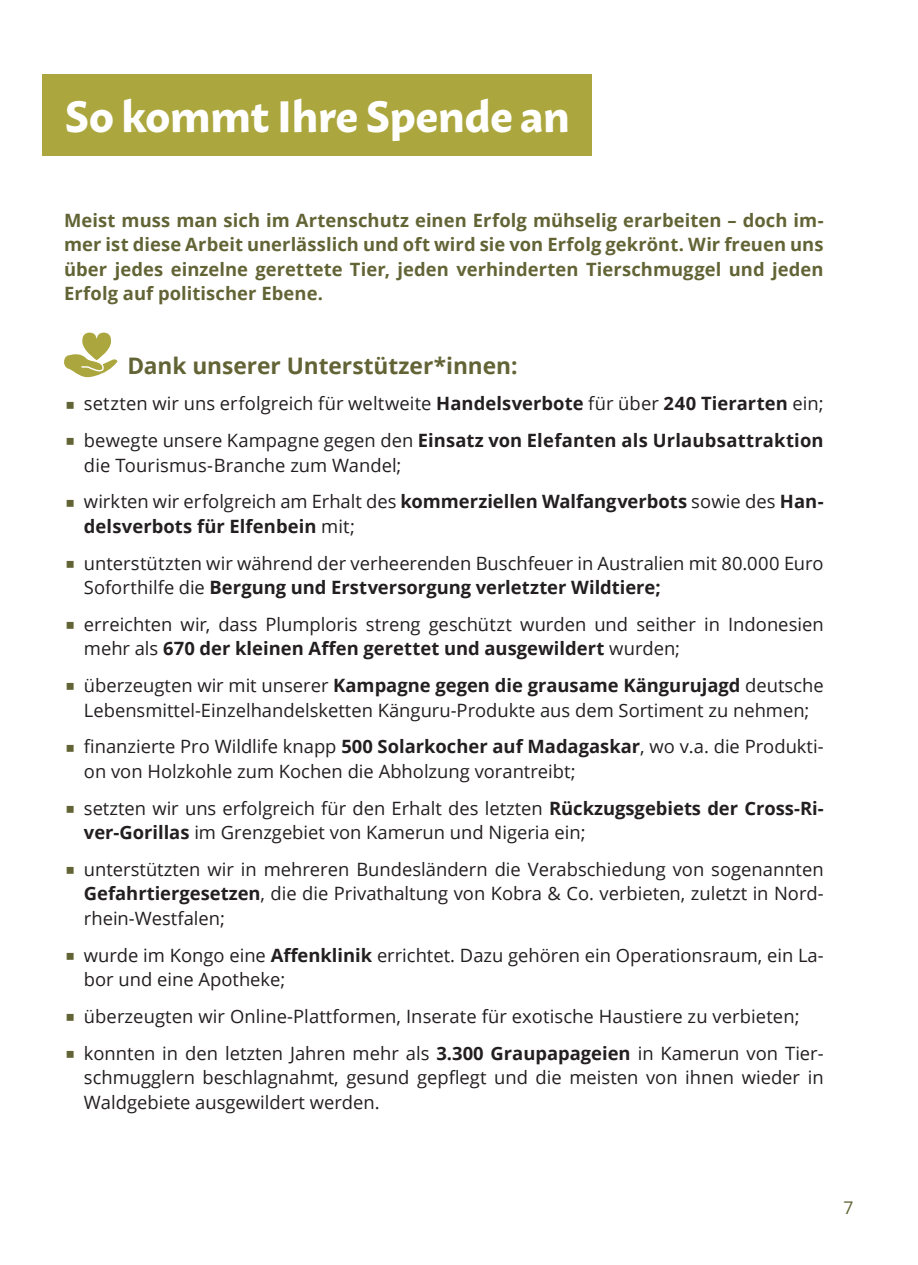
<style>
.page{position:relative;width:918px;height:1265px;background:#fff}
.page>*{position:absolute;margin:0;border:0;box-sizing:border-box;transform-origin:0 0}
.t1{font:700 43.75px "Macho";letter-spacing:-.01em;color:#fff}
.t2{font:700 22.75px "Open Sans";letter-spacing:-.005em;color:#636436}
.t3{font:18.38px/36.8px "Open Sans";color:#231f20}
.t4{font:700 18.38px/24.5px "Open Sans";letter-spacing:.005em;color:#636436;text-align:justify}
.t5{font:700 18.38px/36.8px "Open Sans";color:#231f20}
.t6{font:17.5px "Open Sans";color:#636436}
.s1{font-weight:700}
.s2{font-weight:400}
</style>
<div class="page">
<div style="left:42px;top:74px;width:550px;height:82px;background:#aba63d"></div>
<svg style="left:64px;top:333px;width:53px;height:44px"></svg>
<h1 class="t1" style="left:64px;top:77px;width:508px">So kommt Ihre Spende an</h1>
<p class="t4" style="left:64px;top:207px;width:761px">Meist muss man sich im Artenschutz einen Erfolg mühselig erarbeiten – doch im&shy;mer ist diese Arbeit unerlässlich und oft wird sie von Erfolg gekrönt. Wir freuen uns über jedes einzelne gerettete Tier, jeden verhinderten Tierschmuggel und jeden Erfolg auf politischer Ebene.</p>
<p class="t2" style="left:127px;top:349px;width:392px">Dank unserer Unterstützer*innen:</p>
<p class="t3" style="left:84px;top:385px;width:741px">setzten wir uns erfolgreich für weltweite <span class="s1">Handelsverbote</span> für über <span class="s1">240 Tierarten</span> ein; bewegte unsere Kampagne gegen den <span class="s1">Einsatz von Elefanten als Urlaubsattraktion</span></p>
<p class="t3" style="left:84px;top:446px;width:741px">die Tourismus-Branche zum Wandel;<br>wirkten wir erfolgreich am Erhalt des <span class="s1">kommerziellen Walfangverbots</span> sowie des <span class="s1">Han-</span></p>
<p class="t3" style="left:84px;top:507px;width:741px"><span class="s1">delsverbots für Elfenbein</span> mit;<br>unterstützten wir während der verheerenden Buschfeuer in Australien mit 80.000 Euro</p>
<p class="t3" style="left:84px;top:569px;width:741px">Soforthilfe die <span class="s1">Bergung und Erstversorgung verletzter Wildtiere;<br></span>erreichten wir, dass Plumploris streng geschützt wurden und seither in Indonesien</p>
<p class="t5" style="left:84px;top:630px;width:741px"><span class="s2">mehr als</span> 670 der kleinen Affen gerettet und ausgewildert <span class="s2">wurden;<br>überzeugten wir mit unserer</span> Kampagne gegen die grausame Kängurujagd <span class="s2">deutsche</span></p>
<p class="t3" style="left:84px;top:691px;width:741px">Lebensmittel-Einzelhandelsketten Känguru-Produkte aus dem Sortiment zu nehmen; finanzierte Pro Wildlife knapp <span class="s1">500 Solarkocher auf Madagaskar</span>, wo v.a. die Produkti-</p>
<p class="t3" style="left:84px;top:752px;width:741px">on von Holzkohle zum Kochen die Abholzung vorantreibt;<br>setzten wir uns erfolgreich für den Erhalt des letzten <span class="s1">Rückzugsgebiets der Cross-Ri-</span></p>
<p class="t3" style="left:84px;top:814px;width:741px"><span class="s1">ver-Gorillas</span> im Grenzgebiet von Kamerun und Nigeria ein;<br>unterstützten wir in mehreren Bundesländern die Verabschiedung von sogenannten</p>
<p class="t3" style="left:84px;top:881px;width:741px;line-height:24.5px"><span class="s1">Gefahrtiergesetzen</span>, die die Privathaltung von Kobra &amp; Co. verbieten, zuletzt in Nord&shy;rhein-Westfalen;</p>
<p class="t3" style="left:84px;top:942px;width:741px;line-height:24.5px">wurde im Kongo eine <span class="s1">Affenklinik</span> errichtet. Dazu gehören ein Operationsraum, ein La&shy;bor und eine Apotheke;</p>
<p class="t3" style="left:84px;top:997px;width:741px">überzeugten wir Online-Plattformen, Inserate für exotische Haustiere zu verbieten; konnten in den letzten Jahren mehr als <span class="s1">3.300 Graupapageien</span> in Kamerun von Tier-</p>
<p class="t3" style="left:84px;top:1065px;width:741px;line-height:24.5px">schmugglern beschlagnahmt, gesund gepflegt und die meisten von ihnen wieder in<br>Waldgebiete ausgewildert werden.</p>
<p class="t6" style="left:843px;top:1196px;width:12px">7</p>
</div>
